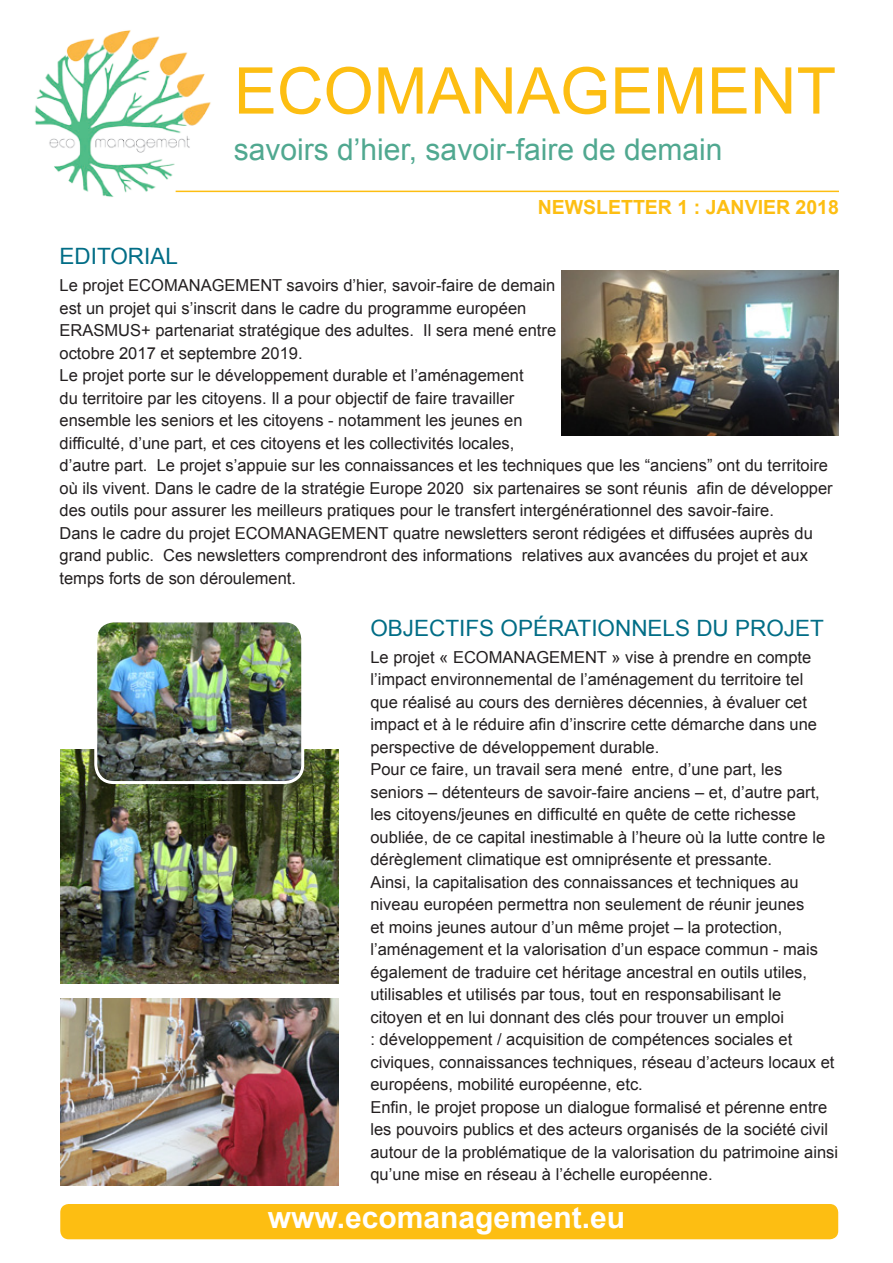
<style>
.page{position:relative;width:893px;height:1263px;background:#fff}
.page>*{position:absolute;margin:0;border:0;box-sizing:border-box;transform-origin:0 0}
.t1{font:64.5px "Arial";color:#fdbe12}
.t2{font:30px "Arial";color:#50a890}
.t3{font:700 30px "Arial";color:#fff}
.section{font:22.5px "Arial";color:#016d86}
.section-2{font:700 19.5px "Arial";color:#fdbe12}
.text{font:16.5px/22.5px "Arial";color:#231f20}
</style>
<div class="page">
<img style="left:35px;top:30px;width:183px;height:167px">
<hr style="left:176px;top:191px;width:663px;height:1px;background:#fdbe12">
<img style="left:60px;top:749px;width:278px;height:235px">
<img style="left:96px;top:623px;width:207px;height:159px">
<div style="left:94px;top:619px;width:210px;height:165px;border:3px solid #fff;border-radius:18px"></div>
<img style="left:60px;top:998px;width:278px;height:187px">
<img style="left:561px;top:271px;width:278px;height:164px">
<div style="left:60px;top:1204px;width:778px;height:35px;background:#fdbe12;border-radius:9px"></div>
<p class="t1" style="left:234px;top:49px;width:604px">ECOMANAGEMENT</p>
<p class="t2" style="left:234px;top:130px;width:490px">savoirs d’hier, savoir-faire de demain</p>
<p class="section-2" style="left:538px;top:194px;width:303px">NEWSLETTER 1 : JANVIER 2018</p>
<p class="section" style="left:60px;top:242px;width:120px">EDITORIAL</p>
<p class="text" style="left:60px;top:274px;width:498px">Le projet ECOMANAGEMENT savoirs d’hier, savoir-faire de demain est un projet qui s’inscrit dans le cadre du programme européen ERASMUS+ partenariat stratégique des adultes. Il sera mené entre octobre 2017 et septembre 2019.</p>
<p class="text" style="left:60px;top:364px;width:775px">Le projet porte sur le développement durable et l’aménagement<br>du territoire par les citoyens. Il a pour objectif de faire travailler<br>ensemble les seniors et les citoyens - notamment les jeunes en<br>difficulté, d’une part, et ces citoyens et les collectivités locales,<br>d’autre part. Le projet s’appuie sur les connaissances et les techniques que les “anciens” ont du territoire où ils vivent. Dans le cadre de la stratégie Europe 2020 six partenaires se sont réunis afin de développer des outils pour assurer les meilleurs pratiques pour le transfert intergénérationnel des savoir-faire.</p>
<p class="text" style="left:60px;top:522px;width:755px">Dans le cadre du projet ECOMANAGEMENT quatre newsletters seront rédigées et diffusées auprès du grand public. Ces newsletters comprendront des informations relatives aux avancées du projet et aux temps forts de son déroulement.</p>
<p class="section" style="left:370px;top:613px;width:455px">OBJECTIFS OPÉRATIONNELS DU PROJET</p>
<p class="text" style="left:370px;top:646px;width:448px">Le projet « ECOMANAGEMENT » vise à prendre en compte l’impact environnemental de l’aménagement du territoire tel que réalisé au cours des dernières décennies, à évaluer cet impact et à le réduire afin d’inscrire cette démarche dans une perspective de développement durable.</p>
<p class="text" style="left:370px;top:758px;width:456px">Pour ce faire, un travail sera mené entre, d’une part, les seniors – détenteurs de savoir-faire anciens – et, d’autre part, les citoyens/jeunes en difficulté en quête de cette richesse oubliée, de ce capital inestimable à l’heure où la lutte contre le dérèglement climatique est omniprésente et pressante.</p>
<p class="text" style="left:370px;top:871px;width:466px">Ainsi, la capitalisation des connaissances et techniques au niveau européen permettra non seulement de réunir jeunes<br>et moins jeunes autour d’un même projet – la protection, l’aménagement et la valorisation d’un espace commun - mais également de traduire cet héritage ancestral en outils utiles, utilisables et utilisés par tous, tout en responsabilisant le citoyen et en lui donnant des clés pour trouver un emploi<br>: développement / acquisition de compétences sociales et civiques, connaissances techniques, réseau d’acteurs locaux et européens, mobilité européenne, etc.</p>
<p class="text" style="left:370px;top:1096px;width:469px">Enfin, le projet propose un dialogue formalisé et pérenne entre les pouvoirs publics et des acteurs organisés de la société civil autour de la problématique de la valorisation du patrimoine ainsi qu’une mise en réseau à l’échelle européenne.</p>
<p class="t3" style="left:268px;top:1198px;width:359px">www.ecomanagement.eu</p>
</div>
